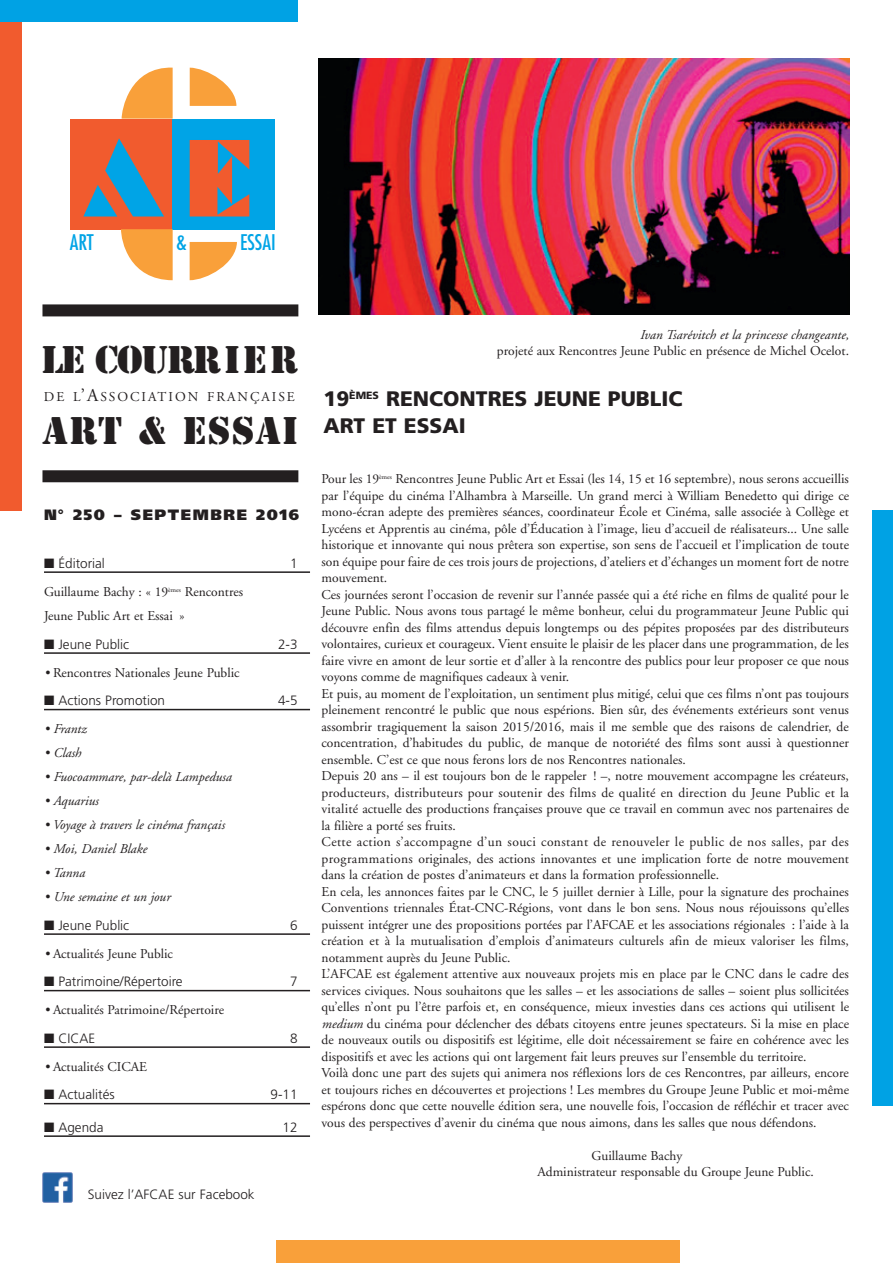
<style>
.page{position:relative;width:893px;height:1263px;background:#fff}
.page>*{position:absolute;margin:0;border:0;box-sizing:border-box;transform-origin:0 0}
.t1{font:36px/71.7px "Stencil Std";color:#231f20}
.t2{font:900 21px/27px "Frutiger";color:#231f20}
.t3{font:condensed 21px "Futura";color:#00a4e6}
.t4{font:900 15px "Frutiger";color:#231f20}
.t5{font:13.5px/16.5px "Adobe Garamond";color:#231f20}
.t6{font:300 13.5px "Frutiger";color:#231f20}
.t7{font:italic 13.5px "Adobe Garamond";color:#231f20}
.t8{font:13.5px "Adobe Garamond";letter-spacing:.145em;color:#231f20}
.s1{font-size:18px}
.s2{font-style:italic}
</style>
<div class="page">
<div style="left:276px;top:1241px;width:404px;height:22px;background:#f9a03a"></div>
<div style="left:873px;top:510px;width:20px;height:596px;background:#00a2e4"></div>
<div style="left:0;top:0;width:21px;height:510px;background:#f15b2e"></div>
<div style="left:71px;top:119px;width:102px;height:110px;background:#f15b2e"></div>
<div style="left:173px;top:119px;width:102px;height:110px;background:#00a4e6"></div>
<svg style="left:83px;top:138px;width:81px;height:78px"></svg>
<svg style="left:190px;top:140px;width:59px;height:76px"></svg>
<svg style="left:190px;top:242px;width:47px;height:38px"></svg>
<svg style="left:190px;top:68px;width:46px;height:38px"></svg>
<svg style="left:122px;top:68px;width:51px;height:51px"></svg>
<svg style="left:121px;top:229px;width:52px;height:51px"></svg>
<div style="left:42px;top:304px;width:256px;height:12px;background:#231f20"></div>
<div style="left:42px;top:470px;width:256px;height:12px;background:#231f20"></div>
<div style="left:0;top:0;width:298px;height:21px;background:#00a2e4"></div>
<hr style="left:44px;top:571px;width:266px;height:2px;background:#231f20">
<hr style="left:44px;top:652px;width:266px;height:2px;background:#231f20">
<hr style="left:44px;top:709px;width:266px;height:1px;background:#231f20">
<hr style="left:44px;top:933px;width:266px;height:2px;background:#231f20">
<hr style="left:44px;top:990px;width:266px;height:1px;background:#231f20">
<hr style="left:44px;top:1046px;width:266px;height:2px;background:#231f20">
<hr style="left:44px;top:1103px;width:266px;height:1px;background:#231f20">
<hr style="left:44px;top:1135px;width:266px;height:2px;background:#231f20">
<img style="left:319px;top:58px;width:531px;height:257px">
<svg style="left:43px;top:1173px;width:30px;height:30px"></svg>
<img style="left:43px;top:1172px;width:29px;height:30px">
<h2 class="t3" style="left:70px;top:229px;width:25px">ART</h2>
<h2 class="t3" style="left:176px;top:229px;width:12px">&amp;</h2>
<h2 class="t3" style="left:240px;top:229px;width:37px">ESSAI</h2>
<p class="t1" style="left:42px;top:324px;width:258px">LE COURRIER<br>ART &amp; ESSAI</p>
<p class="t8" style="left:44px;top:389px;width:252px">DE L<span class="s1">’A</span>SSOCIATION FRANÇAISE</p>
<p class="t4" style="left:44px;top:506px;width:256px">N° 250 – SEPTEMBRE 2016</p>
<p class="t6" style="left:44px;top:556px;width:62px">■ Éditorial</p>
<p class="t6" style="left:290px;top:556px;width:9px">1</p>
<p class="t5" style="left:44px;top:580px;width:201px;line-height:24px">Guillaume Bachy : « 19<sup>èmes</sup> Rencontres<br>Jeune Public Art et Essai »</p>
<p class="t6" style="left:44px;top:636px;width:87px">■ Jeune Public</p>
<p class="t6" style="left:278px;top:636px;width:21px">2-3</p>
<p class="t5" style="left:44px;top:665px;width:197px"><span class="s2">•</span> Rencontres Nationales Jeune Public</p>
<p class="t6" style="left:44px;top:693px;width:123px">■ Actions Promotion</p>
<p class="t6" style="left:278px;top:693px;width:21px">4-5</p>
<p class="t7" style="left:44px;top:722px;width:44px">• Frantz</p>
<p class="t7" style="left:44px;top:746px;width:38px">• Clash</p>
<p class="t7" style="left:44px;top:770px;width:189px">• Fuocoammare, par-delà Lampedusa</p>
<p class="t7" style="left:44px;top:794px;width:56px">• Aquarius</p>
<p class="t7" style="left:44px;top:818px;width:182px">• Voyage à travers le cinéma français</p>
<p class="t7" style="left:44px;top:842px;width:104px">• Moi, Daniel Blake</p>
<p class="t7" style="left:44px;top:866px;width:42px">• Tanna</p>
<p class="t7" style="left:44px;top:890px;width:128px">• Une semaine et un jour</p>
<p class="t6" style="left:44px;top:917px;width:87px">■ Jeune Public</p>
<p class="t6" style="left:290px;top:917px;width:9px">6</p>
<p class="t5" style="left:44px;top:946px;width:131px"><span class="s2">•</span> Actualités Jeune Public</p>
<p class="t6" style="left:44px;top:974px;width:140px">■ Patrimoine/Répertoire</p>
<p class="t6" style="left:290px;top:974px;width:9px">7</p>
<p class="t5" style="left:44px;top:1002px;width:182px"><span class="s2">•</span> Actualités Patrimoine/Répertoire</p>
<p class="t6" style="left:44px;top:1030px;width:53px">■ CICAE</p>
<p class="t6" style="left:290px;top:1030px;width:9px">8</p>
<p class="t5" style="left:44px;top:1059px;width:105px"><span class="s2">•</span> Actualités CICAE</p>
<p class="t6" style="left:44px;top:1087px;width:72px">■ Actualités</p>
<p class="t6" style="left:271px;top:1087px;width:29px">9-11</p>
<p class="t6" style="left:44px;top:1119px;width:61px">■ Agenda</p>
<p class="t6" style="left:283px;top:1119px;width:17px">12</p>
<p class="t6" style="left:88px;top:1186px;width:168px">Suivez l’AFCAE sur Facebook</p>
<p class="t5" style="left:497px;top:327px;width:354px;text-align:right"><span class="s2">Ivan Tsarévitch et la princesse changeante,<br></span>projeté aux Rencontres Jeune Public en présence de Michel Ocelot.</p>
<p class="t2" style="left:324px;top:385px;width:361px">19<sup>ÈMES</sup> RENCONTRES JEUNE PUBLIC<br>ART ET ESSAI</p>
<p class="t5" style="left:321px;top:471px;width:529px">Pour les 19<sup>èmes</sup> Rencontres Jeune Public Art et Essai (les 14, 15 et 16 septembre), nous serons accueillis par l’équipe du cinéma l’Alhambra à Marseille. Un grand merci à William Benedetto qui dirige ce mono-écran adepte des premières séances, coordinateur École et Cinéma, salle associée à Collège et Lycéens et Apprentis au cinéma, pôle d’Éducation à l’image, lieu d’accueil de réalisateurs... Une salle historique et innovante qui nous prêtera son expertise, son sens de l’accueil et l’implication de toute son équipe pour faire de ces trois jours de projections, d’ateliers et d’échanges un moment fort de notre mouvement.<br>Ces journées seront l’occasion de revenir sur l’année passée qui a été riche en films de qualité pour le Jeune Public. Nous avons tous partagé le même bonheur, celui du programmateur Jeune Public qui découvre enfin des films attendus depuis longtemps ou des pépites proposées par des distributeurs volontaires, curieux et courageux. Vient ensuite le plaisir de les placer dans une programmation, de les faire vivre en amont de leur sortie et d’aller à la rencontre des publics pour leur proposer ce que nous voyons comme de magnifiques cadeaux à venir.<br>Et puis, au moment de l’exploitation, un sentiment plus mitigé, celui que ces films n’ont pas toujours pleinement rencontré le public que nous espérions. Bien sûr, des événements extérieurs sont venus assombrir tragiquement la saison 2015/2016, mais il me semble que des raisons de calendrier, de concentration, d’habitudes du public, de manque de notoriété des films sont aussi à questionner ensemble. C’est ce que nous ferons lors de nos Rencontres nationales.<br>Depuis 20 ans – il est toujours bon de le rappeler ! –, notre mouvement accompagne les créateurs, producteurs, distributeurs pour soutenir des films de qualité en direction du Jeune Public et la vitalité actuelle des productions françaises prouve que ce travail en commun avec nos partenaires de la filière a porté ses fruits.<br>Cette action s’accompagne d’un souci constant de renouveler le public de nos salles, par des programmations originales, des actions innovantes et une implication forte de notre mouvement dans la création de postes d’animateurs et dans la formation professionnelle.<br>En cela, les annonces faites par le CNC, le 5 juillet dernier à Lille, pour la signature des prochaines Conventions triennales État-CNC-Régions, vont dans le bon sens. Nous nous réjouissons qu’elles puissent intégrer une des propositions portées par l’AFCAE et les associations régionales : l’aide à la création et à la mutualisation d’emplois d’animateurs culturels afin de mieux valoriser les films, notamment auprès du Jeune Public.<br>L’AFCAE est également attentive aux nouveaux projets mis en place par le CNC dans le cadre des services civiques. Nous souhaitons que les salles – et les associations de salles – soient plus sollicitées qu’elles n’ont pu l’être parfois et, en conséquence, mieux investies dans ces actions qui utilisent le <span class="s2">medium</span> du cinéma pour déclencher des débats citoyens entre jeunes spectateurs. Si la mise en place de nouveaux outils ou dispositifs est légitime, elle doit nécessairement se faire en cohérence avec les dispositifs et avec les actions qui ont largement fait leurs preuves sur l’ensemble du territoire.<br>Voilà donc une part des sujets qui animera nos réflexions lors de ces Rencontres, par ailleurs, encore et toujours riches en découvertes et projections ! Les membres du Groupe Jeune Public et moi-même espérons donc que cette nouvelle édition sera, une nouvelle fois, l’occasion de réfléchir et tracer avec vous des perspectives d’avenir du cinéma que nous aimons, dans les salles que nous défendons.</p>
<p class="t5" style="left:538px;top:1148px;width:278px;text-indent:54px">Guillaume Bachy<br>Administrateur responsable du Groupe Jeune Public.</p>
</div>
